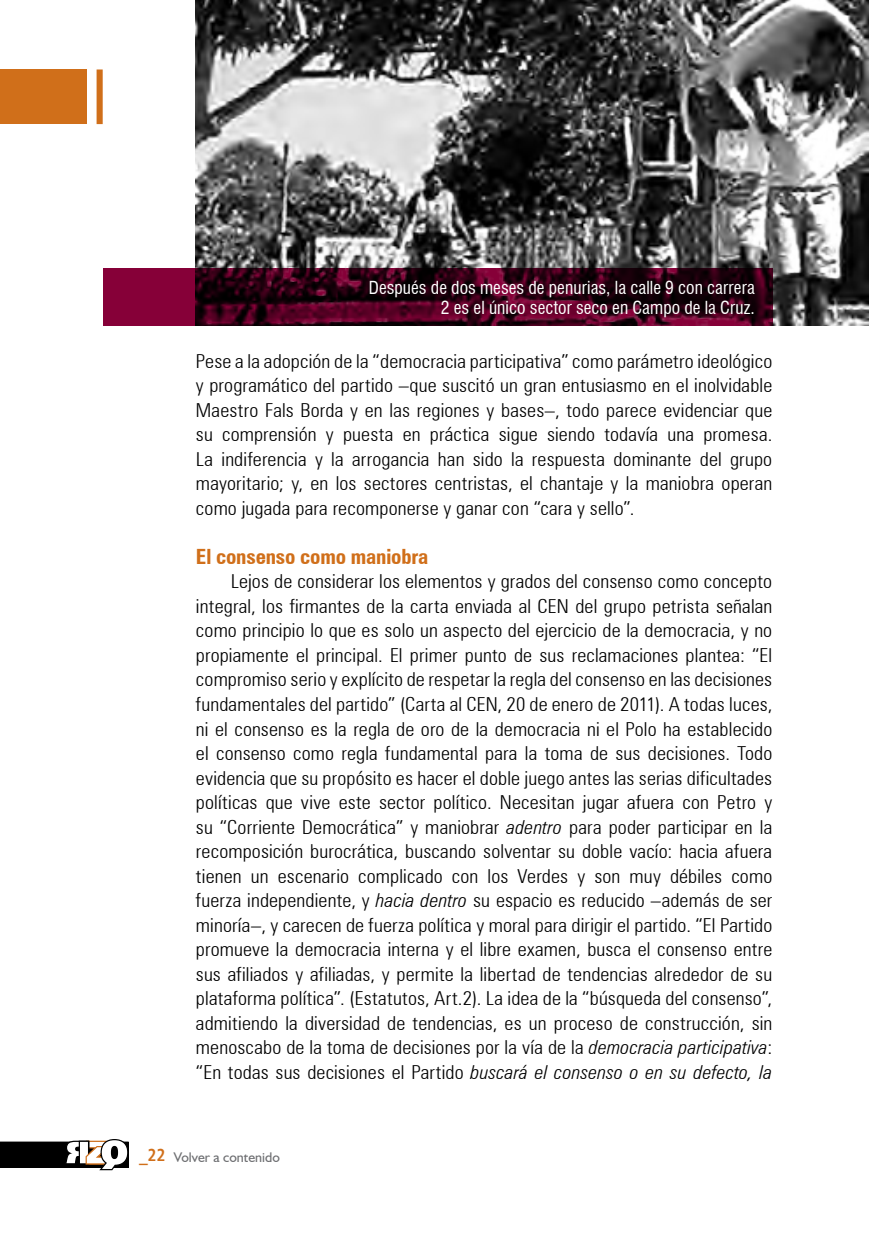
<style>
.page{position:relative;width:869px;height:1241px;background:#fff}
.page>*{position:absolute;margin:0;border:0;box-sizing:border-box;transform-origin:0 0}
.t1{font:700 condensed 21px "Zurich BT";letter-spacing:-.01em;color:#d06f1a}
.t2{font:300 condensed 19.25px/24.5px "Zurich BT";letter-spacing:.005em;color:#000;text-align:justify;scale:1.05 1}
.t3{font:condensed 17.5px/19.2px "Swiss 721 BT";letter-spacing:.005em;color:#fff;text-align:right}
.t4{font:17.5px "Humanist 777 BT Bold Condensed B";color:#d06f1a}
.t5{font:14px "Humanist 521 BT";color:#6d6e71}
.s1{font-style:italic}
</style>
<div class="page">
<svg style="left:0;top:1139px;width:128px;height:30px"></svg>
<div style="left:103px;top:268px;width:669px;height:57px;background:#860038"></div>
<img style="left:196px;top:0;width:672px;height:325px">
<div style="left:0;top:69px;width:87px;height:55px;background:#d06f1a"></div>
<div style="left:97px;top:70px;width:5px;height:53px;background:#d06f1a"></div>
<div style="left:96px;top:69px;width:7px;height:55px;border:2px solid #d06f1a"></div>
<p class="t3" style="left:368px;top:278px;width:387px">Después de dos meses de penurias, la calle 9 con carrera<br>2 es el único sector seco en Campo de la Cruz.</p>
<p class="t2" style="left:196px;top:348px;width:550px">Pese a la adopción de la “democracia participativa” como parámetro ideológico y programático del partido –que suscitó un gran entusiasmo en el inolvidable Maestro Fals Borda y en las regiones y bases–, todo parece evidenciar que su comprensión y puesta en práctica sigue siendo todavía una promesa.<br>La indiferencia y la arrogancia han sido la respuesta dominante del grupo mayoritario; y, en los sectores centristas, el chantaje y la maniobra operan como jugada para recomponerse y ganar con “cara y sello”.</p>
<p class="t1" style="left:196px;top:543px;width:234px">El consenso como maniobra</p>
<p class="t2" style="left:196px;top:569px;width:550px;text-indent:35px">Lejos de considerar los elementos y grados del consenso como concepto integral, los firmantes de la carta enviada al CEN del grupo petrista señalan como principio lo que es solo un aspecto del ejercicio de la democracia, y no propiamente el principal. El primer punto de sus reclamaciones plantea: “El compromiso serio y explícito de respetar la regla del consenso en las decisiones fundamentales del partido” (Carta al CEN, 20 de enero de 2011). A todas luces, ni el consenso es la regla de oro de la democracia ni el Polo ha establecido el consenso como regla fundamental para la toma de sus decisiones. Todo evidencia que su propósito es hacer el doble juego antes las serias dificultades políticas que vive este sector político. Necesitan jugar afuera con Petro y su “Corriente Democrática” y maniobrar <span class="s1">adentro</span> para poder participar en la recomposición burocrática, buscando solventar su doble vacío: hacia afuera tienen un escenario complicado con los Verdes y son muy débiles como fuerza independiente, y <span class="s1">hacia dentro</span> su espacio es reducido –además de ser minoría–, y carecen de fuerza política y moral para dirigir el partido. “El Partido promueve la democracia interna y el libre examen, busca el consenso entre sus afiliados y afiliadas, y permite la libertad de tendencias alrededor de su plataforma política”. (Estatutos, Art.2). La idea de la “búsqueda del consenso”, admitiendo la diversidad de tendencias, es un proceso de construcción, sin menoscabo de la toma de decisiones por la vía de la <span class="s1">democracia participativa</span>: “En todas sus decisiones el Partido <span class="s1">buscará el consenso o en su defecto, la</span></p>
<p class="t4" style="left:139px;top:1143px;width:28px">_22</p>
<p class="t5" style="left:174px;top:1148px;width:108px">Volver a contenido</p>
</div>
